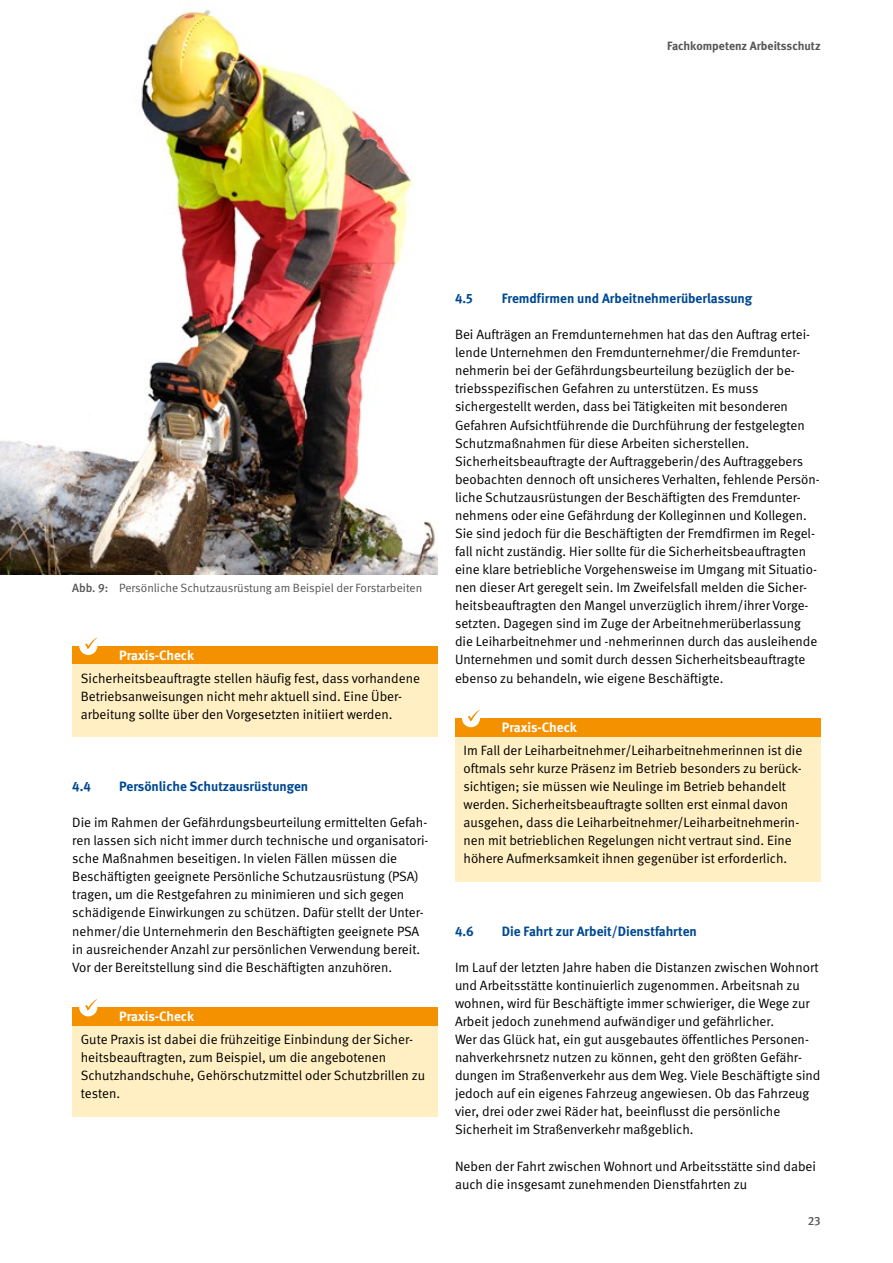
<style>
.page{position:relative;width:893px;height:1263px;background:#fff}
.page>*{position:absolute;margin:0;border:0;box-sizing:border-box;transform-origin:0 0}
.FT{font:13.5px/18px "DGUV Meta";color:#000}
.STG_FT{font:13.5px/18px "DGUV Meta";color:#000}
.t1{font:700 13.5px "DGUV Meta";color:#004993}
.STG_Titel{font:700 13.5px "DGUV Meta";letter-spacing:-.005em;color:#fff}
.t2{font:12px "DGUV Meta";color:#565656}
.t3{font:700 12px "DGUV Meta";color:#565656}
.t4{font:500 12px "DGUV Meta";color:#565656}
.s1{font-weight:500}
</style>
<div class="page">
<div style="left:72px;top:646px;width:366px;height:18px;background:#f39100"></div>
<div style="left:72px;top:664px;width:366px;height:73px;background:#ffefc3"></div>
<div style="left:72px;top:1008px;width:366px;height:18px;background:#f39100"></div>
<div style="left:72px;top:1026px;width:366px;height:90px;background:#ffefc3"></div>
<div style="left:455px;top:719px;width:366px;height:18px;background:#f39100"></div>
<div style="left:455px;top:737px;width:366px;height:144px;background:#ffefc3"></div>
<div style="left:79px;top:637px;width:18px;height:18px;background:#fff;border-radius:50%"></div>
<svg style="left:85px;top:638px;width:12px;height:11px"></svg>
<div style="left:79px;top:998px;width:18px;height:18px;background:#fff;border-radius:50%"></div>
<svg style="left:85px;top:999px;width:12px;height:11px"></svg>
<div style="left:462px;top:709px;width:18px;height:18px;background:#fff;border-radius:50%"></div>
<svg style="left:468px;top:710px;width:12px;height:11px"></svg>
<img style="left:0;top:9px;width:438px;height:565px">
<p class="t3" style="left:667px;top:39px;width:155px">Fachkompetenz Arbeitsschutz</p>
<p class="t2" style="left:72px;top:581px;width:352px"><span class="s1">Abb. 9:</span> Persönliche Schutzausrüstung am Beispiel der Forstarbeiten</p>
<p class="STG_Titel" style="left:119px;top:647px;width:76px">Praxis-Check</p>
<p class="STG_FT" style="left:81px;top:669px;width:341px">Sicherheitsbeauftragte stellen häufig fest, dass vorhandene<br>Betriebsanweisungen nicht mehr aktuell sind. Eine Über&shy;arbeitung sollte über den Vorgesetzten initiiert werden.</p>
<h2 class="t1" style="left:72px;top:778px;width:20px">4.4</h2>
<h2 class="t1" style="left:119px;top:778px;width:191px">Persönliche Schutzausrüstungen</h2>
<p class="FT" style="left:72px;top:814px;width:358px">Die im Rahmen der Gefährdungsbeurteilung ermittelten Gefah&shy;ren lassen sich nicht immer durch technische und organisatori&shy;sche Maßnahmen beseitigen. In vielen Fällen müssen die Beschäftigten geeignete Persönliche Schutzausrüstung (PSA) tragen, um die Restgefahren zu minimieren und sich gegen schädigende Einwirkungen zu schützen. Dafür stellt der Unter&shy;nehmer/die Unternehmerin den Beschäftigten geeignete PSA in ausreichender Anzahl zur persönlichen Verwendung bereit.<br>Vor der Bereitstellung sind die Beschäftigten anzuhören.</p>
<p class="STG_Titel" style="left:119px;top:1009px;width:76px">Praxis-Check</p>
<p class="STG_FT" style="left:81px;top:1031px;width:346px">Gute Praxis ist dabei die frühzeitige Einbindung der Sicher&shy;heitsbeauftragten, zum Beispiel, um die angebotenen Schutzhandschuhe, Gehörschutzmittel oder Schutzbrillen zu testen.</p>
<h2 class="t1" style="left:455px;top:290px;width:19px">4.5</h2>
<h2 class="t1" style="left:502px;top:290px;width:252px">Fremdfirmen und Arbeitnehmerüberlassung</h2>
<p class="FT" style="left:455px;top:326px;width:366px">Bei Aufträgen an Fremdunternehmen hat das den Auftrag ertei&shy;lende Unternehmen den Fremdunternehmer/die Fremdunter&shy;nehmerin bei der Gefährdungsbeurteilung bezüglich der be&shy;triebsspezifischen Gefahren zu unterstützen. Es muss sichergestellt werden, dass bei Tätigkeiten mit besonderen Gefahren Aufsichtführende die Durchführung der festgelegten Schutzmaßnahmen für diese Arbeiten sicherstellen.<br>Sicherheitsbeauftragte der Auftraggeberin/des Auftraggebers beobachten dennoch oft unsicheres Verhalten, fehlende Persön&shy;liche Schutzausrüstungen der Beschäftigten des Fremdunter&shy;nehmens oder eine Gefährdung der Kolleginnen und Kollegen.<br>Sie sind jedoch für die Beschäftigten der Fremdfirmen im Regel&shy;fall nicht zuständig. Hier sollte für die Sicherheitsbeauftragten eine klare betriebliche Vorgehensweise im Umgang mit Situatio&shy;nen dieser Art geregelt sein. Im Zweifelsfall melden die Sicher&shy;heitsbeauftragten den Mangel unverzüglich ihrem/ihrer Vorge&shy;setzten. Dagegen sind im Zuge der Arbeitnehmerüberlassung die Leiharbeitnehmer und -nehmerinnen durch das ausleihende Unternehmen und somit durch dessen Sicherheitsbeauftragte ebenso zu behandeln, wie eigene Beschäftigte.</p>
<p class="STG_Titel" style="left:502px;top:719px;width:76px">Praxis-Check</p>
<p class="STG_FT" style="left:463px;top:741px;width:340px">Im Fall der Leiharbeitnehmer/Leiharbeitnehmerinnen ist die oftmals sehr kurze Präsenz im Betrieb besonders zu berück&shy;sichtigen; sie müssen wie Neulinge im Betrieb behandelt werden. Sicherheitsbeauftragte sollten erst einmal davon ausgehen, dass die Leiharbeitnehmer/Leiharbeitnehmerin&shy;nen mit betrieblichen Regelungen nicht vertraut sind. Eine höhere Aufmerksamkeit ihnen gegenüber ist erforderlich.</p>
<h2 class="t1" style="left:455px;top:923px;width:20px">4.6</h2>
<h2 class="t1" style="left:502px;top:923px;width:197px">Die Fahrt zur Arbeit/Dienstfahrten</h2>
<p class="FT" style="left:455px;top:958px;width:367px">Im Lauf der letzten Jahre haben die Distanzen zwischen Wohnort und Arbeitsstätte kontinuierlich zugenommen. Arbeitsnah zu wohnen, wird für Beschäftigte immer schwieriger, die Wege zur Arbeit jedoch zunehmend aufwändiger und gefährlicher.<br>Wer das Glück hat, ein gut ausgebautes öffentliches Personen&shy;nahverkehrsnetz nutzen zu können, geht den größten Gefähr&shy;dungen im Straßenverkehr aus dem Weg. Viele Beschäftigte sind jedoch auf ein eigenes Fahrzeug angewiesen. Ob das Fahrzeug vier, drei oder zwei Räder hat, beeinflusst die persönliche Sicherheit im Straßenverkehr maßgeblich.</p>
<p class="FT" style="left:455px;top:1157px;width:363px">Neben der Fahrt zwischen Wohnort und Arbeitsstätte sind dabei auch die insgesamt zunehmenden Dienstfahrten zu</p>
<p class="t4" style="left:808px;top:1213px;width:15px">23</p>
</div>
